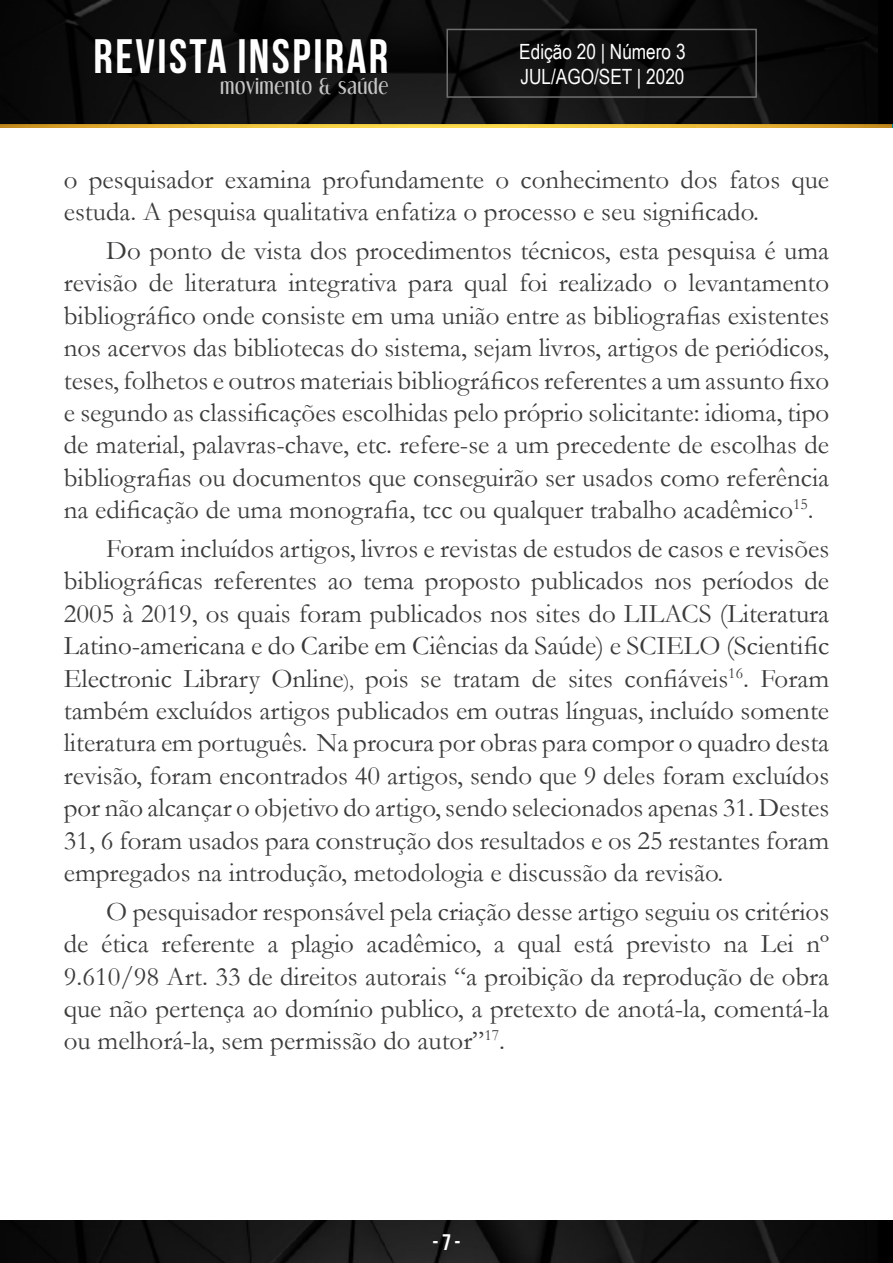
<style>
.page{position:relative;width:893px;height:1263px;background:#fff}
.page>*{position:absolute;margin:0;border:0;box-sizing:border-box;transform-origin:0 0}
.t1{font:700 48.3px "Bebas Neue";letter-spacing:.05em;color:#fff}
.t2{font:27px/32.4px "Garamond";color:#3c3c3b;text-align:justify}
.t3{font:700 22.5px "Bebas Neue";color:#fff}
.t4{font:21px/25.2px "Arial Narrow";color:#fff}
.t5{font:18.9px "Dream Orphans";letter-spacing:.05em;color:#c6c6c6}
.s1{color:#383838}
.s2{font-size:19.5px;color:#383838}
</style>
<div class="page">
<img style="left:0;top:124px;width:891px;height:4px">
<img style="left:0;top:0;width:878px;height:124px">
<div style="left:446px;top:29px;width:311px;height:69px;border:2px solid #706f6f"></div>
<img style="left:0;top:1220px;width:878px;height:43px">
<h1 class="t1" style="left:94px;top:29px;width:296px">REVISTA INSPIRAR</h1>
<p class="t5" style="left:220px;top:75px;width:169px">movimento &amp; saúde</p>
<p class="t4" style="left:519px;top:38px;width:168px">Edição 20 | Número 3<br>JUL/AGO/SET | 2020</p>
<p class="t2" style="left:64px;top:162px;width:767px">o pesquisador examina profundamente o conhecimento dos fatos que estuda. A pesquisa qualitativa enfatiza o processo e seu significado.</p>
<p class="t2" style="left:64px;top:234px;width:767px;text-indent:43px">Do ponto de vista dos procedimentos técnicos, esta pesquisa é uma revisão de literatura integrativa para qual foi realizado o levantamento bibliográfico onde consiste em uma união entre as bibliografias existentes nos acervos das bibliotecas do sistema, sejam livros, artigos de periódicos, teses, folhetos e outros materiais bibliográficos referentes a um assunto fixo e segundo as classificações escolhidas pelo próprio solicitante: idioma, tipo de material, palavras-chave, etc. refere-se a um precedente de escolhas de bibliografias ou documentos que conseguirão ser usados como referência na edificação de uma monografia, tcc ou qualquer trabalho acadêmico<sup>15</sup>.</p>
<p class="t2" style="left:64px;top:532px;width:767px;text-indent:43px">Foram incluídos artigos, livros e revistas de estudos de casos e revisões bibliográficas referentes ao tema proposto publicados nos períodos de 2005 à 2019, os quais foram publicados nos sites do LILACS (<span class="s1">Literatura Latino-americana e do Caribe em Ciências da Saúde)</span> e SCIELO (<span class="s1">Scientific Electronic Library Online</span><span class="s2">),</span> pois se tratam de sites confiáveis<sup>16</sup>. Foram também excluídos artigos publicados em outras línguas, incluído somente literatura em português. Na procura por obras para compor o quadro desta revisão, foram encontrados 40 artigos, sendo que 9 deles foram excluídos por não alcançar o objetivo do artigo, sendo selecionados apenas 31. Destes 31, 6 foram usados para construção dos resultados e os 25 restantes foram empregados na introdução, metodologia e discussão da revisão.</p>
<p class="t2" style="left:64px;top:894px;width:767px;text-indent:43px">O pesquisador responsável pela criação desse artigo seguiu os critérios de ética referente a plagio acadêmico, a qual está previsto na Lei nº 9.610/98 Art. 33 de direitos autorais “a proibição da reprodução de obra que não pertença ao domínio publico, a pretexto de anotá-la, comentá-la ou melhorá-la, sem permissão do autor”<sup>17</sup>.</p>
<p class="t3" style="left:432px;top:1230px;width:30px">- 7 -</p>
</div>
